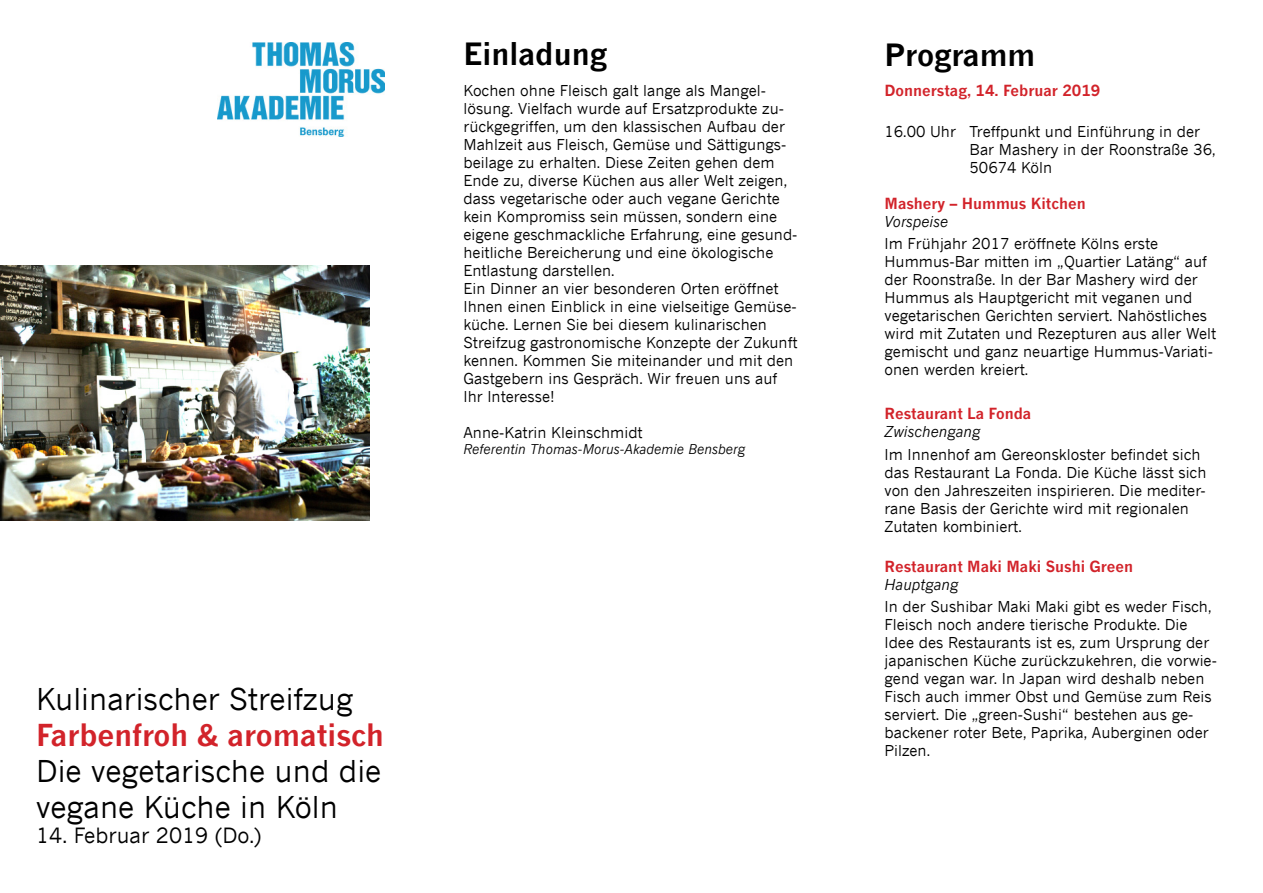
<style>
.page{position:relative;width:1263px;height:893px;background:#fff}
.page>*{position:absolute;margin:0;border:0;box-sizing:border-box;transform-origin:0 0}
.t1{font:30px/36px "News Gothic";color:#000}
.t2{font:700 30px "News Gothic";color:#000}
.t3{font:700 29.55px "News Gothic";color:#d2232a}
.t4{font:21px "News Gothic";color:#000}
.t5{font:15px/18px "News Gothic";color:#000}
.t6{font:700 15px "News Gothic";color:#d2232a}
.t7{font:italic 15px "News Gothic";color:#000}
.t8{font:italic 13.5px "News Gothic";color:#000}
</style>
<div class="page">
<img style="left:217px;top:43px;width:167px;height:93px">
<img style="left:0;top:265px;width:370px;height:255px">
<h1 class="t1" style="left:36px;top:681px;width:318px">Kulinarischer Streifzug</h1>
<h2 class="t3" style="left:36px;top:716px;width:349px">Farbenfroh &amp; aromatisch</h2>
<h1 class="t1" style="left:36px;top:753px;width:347px">Die vegetarische und die vegane Küche in Köln</h1>
<h3 class="t4" style="left:36px;top:823px;width:227px">14. Februar 2019 (Do.)</h3>
<h1 class="t2" style="left:463px;top:35px;width:145px">Einladung</h1>
<h1 class="t2" style="left:884px;top:36px;width:152px">Programm</h1>
<p class="t5" style="left:463px;top:81px;width:335px">Kochen ohne Fleisch galt lange als Mangel&shy;lösung. Vielfach wurde auf Ersatzprodukte zu&shy;rückgegriffen, um den klassischen Aufbau der Mahlzeit aus Fleisch, Gemüse und Sättigungs&shy;beilage zu erhalten. Diese Zeiten gehen dem Ende zu, diverse Küchen aus aller Welt zeigen, dass vegetarische oder auch vegane Gerichte kein Kompromiss sein müssen, sondern eine eigene geschmackliche Erfahrung, eine gesund&shy;heitliche Bereicherung und eine ökologische Entlastung darstellen.<br>Ein Dinner an vier besonderen Orten eröffnet Ihnen einen Einblick in eine vielseitige Gemüse&shy;küche. Lernen Sie bei diesem kulinarischen Streifzug gastronomische Konzepte der Zukunft kennen. Kommen Sie miteinander und mit den Gastgebern ins Gespräch. Wir freuen uns auf Ihr Interesse!</p>
<p class="t5" style="left:463px;top:423px;width:181px">Anne-Katrin Kleinschmidt</p>
<p class="t8" style="left:463px;top:441px;width:283px">Referentin Thomas-Morus-Akademie Bensberg</p>
<p class="t6" style="left:884px;top:81px;width:217px">Donnerstag, 14. Februar 2019</p>
<p class="t5" style="left:969px;top:122px;width:247px;text-indent:-85px">16.00 Uhr Treffpunkt und Einführung in der<br>Bar Mashery in der Roonstraße 36,<br>50674 Köln</p>
<p class="t6" style="left:884px;top:194px;width:203px">Mashery – Hummus Kitchen</p>
<p class="t7" style="left:884px;top:212px;width:65px">Vorspeise</p>
<p class="t5" style="left:884px;top:234px;width:333px">Im Frühjahr 2017 eröffnete Kölns erste Hummus-Bar mitten im „Quartier Latäng“ auf der Roonstraße. In der Bar Mashery wird der Hummus als Hauptgericht mit veganen und vegetarischen Gerichten serviert. Nahöstliches wird mit Zutaten und Rezepturen aus aller Welt gemischt und ganz neuartige Hummus-Variati&shy;onen werden kreiert.</p>
<p class="t6" style="left:884px;top:404px;width:148px">Restaurant La Fonda</p>
<p class="t7" style="left:884px;top:423px;width:97px">Zwischengang</p>
<p class="t5" style="left:884px;top:445px;width:323px">Im Innenhof am Gereonskloster befindet sich das Restaurant La Fonda. Die Küche lässt sich von den Jahreszeiten inspirieren. Die mediter&shy;rane Basis der Gerichte wird mit regionalen Zutaten kombiniert.</p>
<p class="t6" style="left:884px;top:557px;width:250px">Restaurant Maki Maki Sushi Green</p>
<p class="t7" style="left:884px;top:575px;width:75px">Hauptgang</p>
<p class="t5" style="left:884px;top:597px;width:334px">In der Sushibar Maki Maki gibt es weder Fisch, Fleisch noch andere tierische Produkte. Die Idee des Restaurants ist es, zum Ursprung der japanischen Küche zurückzukehren, die vorwie&shy;gend vegan war. In Japan wird deshalb neben Fisch auch immer Obst und Gemüse zum Reis serviert. Die „green-Sushi“ bestehen aus ge&shy;backener roter Bete, Paprika, Auberginen oder Pilzen.</p>
</div>
